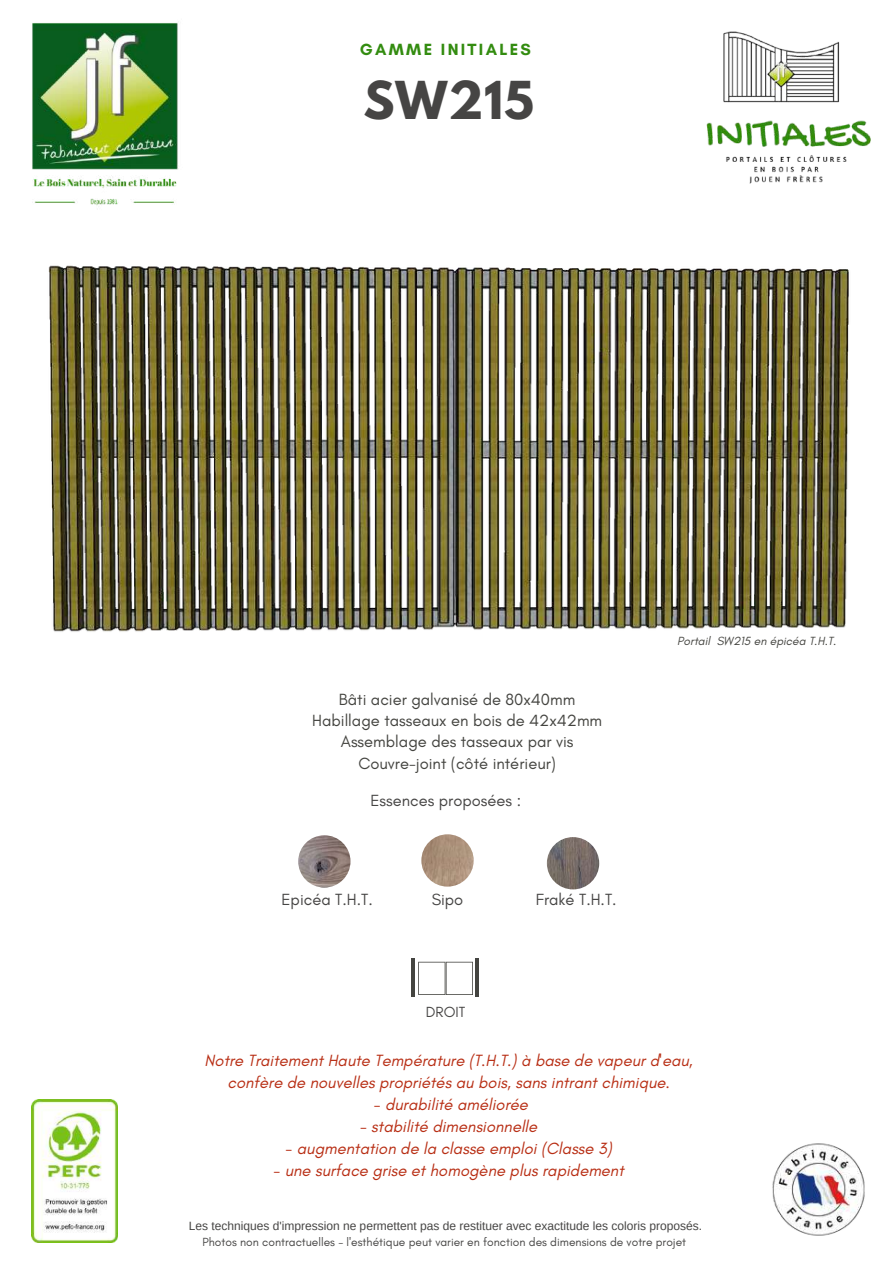
<style>
.page{position:relative;width:893px;height:1264px;background:#fff}
.page>*{position:absolute;margin:0;border:0;box-sizing:border-box;transform-origin:0 0}
.t1{font:700 46.35px "League Spartan";letter-spacing:.02em;color:#464544}
.t2{font:italic 16.5px/22px "Glacial Indifference";color:#b82e14;text-align:center}
.t3{font:16.5px/21.3px "Glacial Indifference";color:#444440;text-align:center}
.t4{font:16.5px "Glacial Indifference";color:#464544}
.t5{font:700 16.5px "Glacial Indifference";letter-spacing:.14em;color:#338c10}
.t6{font:15px "Glacial Indifference";color:#464544}
.t7{font:12px "Arimo";color:#464544}
.t8{font:12px "Glacial Indifference";color:#464544}
.t9{font:italic 12px "Glacial Indifference";color:#444440}
</style>
<div class="page">
<img style="left:32px;top:23px;width:147px;height:183px">
<img style="left:706px;top:31px;width:165px;height:153px">
<img style="left:772px;top:1143px;width:93px;height:93px">
<img style="left:48px;top:265px;width:801px;height:367px">
<hr style="left:411px;top:958px;width:4px;height:38px;background:#444440">
<hr style="left:475px;top:958px;width:3px;height:38px;background:#444440">
<svg style="left:418px;top:961px;width:55px;height:34px"></svg>
<img style="left:298px;top:835px;width:52px;height:52px;border-radius:50%">
<img style="left:421px;top:834px;width:52px;height:52px;border-radius:50%">
<img style="left:547px;top:837px;width:52px;height:52px;border-radius:50%">
<img style="left:32px;top:1099px;width:85px;height:143px">
<p class="t5" style="left:360px;top:39px;width:173px">GAMME INITIALES</p>
<h1 class="t1" style="left:363px;top:77px;width:172px">SW215</h1>
<p class="t3" style="left:312px;top:688px;width:291px">Bâti acier galvanisé de 80x40mm Habillage tasseaux en bois de 42x42mm Assemblage des tasseaux par vis Couvre-joint (côté intérieur)</p>
<p class="t4" style="left:370px;top:790px;width:152px">Essences proposées :</p>
<p class="t4" style="left:281px;top:889px;width:93px">Epicéa T.H.T.</p>
<p class="t4" style="left:431px;top:889px;width:33px">Sipo</p>
<p class="t4" style="left:536px;top:889px;width:82px">Fraké T.H.T.</p>
<p class="t6" style="left:426px;top:1002px;width:41px">DROIT</p>
<p class="t9" style="left:677px;top:633px;width:161px">Portail SW215 en épicéa T.H.T.</p>
<p class="t2" style="left:205px;top:1048px;width:489px">Notre Traitement Haute Température (T.H.T.) à base de vapeur d'eau, confère de nouvelles propriétés au bois, sans intrant chimique.</p>
<p class="t2" style="left:374px;top:1093px;width:156px">- durabilité améliorée</p>
<p class="t2" style="left:360px;top:1115px;width:179px">- stabilité dimensionnelle</p>
<p class="t2" style="left:285px;top:1137px;width:327px">- augmentation de la classe emploi (Classe 3)</p>
<p class="t2" style="left:273px;top:1159px;width:352px">- une surface grise et homogène plus rapidement</p>
<p class="t7" style="left:189px;top:1219px;width:515px">Les techniques d'impression ne permettent pas de restituer avec exactitude les coloris proposés.</p>
<p class="t8" style="left:202px;top:1234px;width:485px">Photos non contractuelles - l'esthétique peut varier en fonction des dimensions de votre projet</p>
</div>
